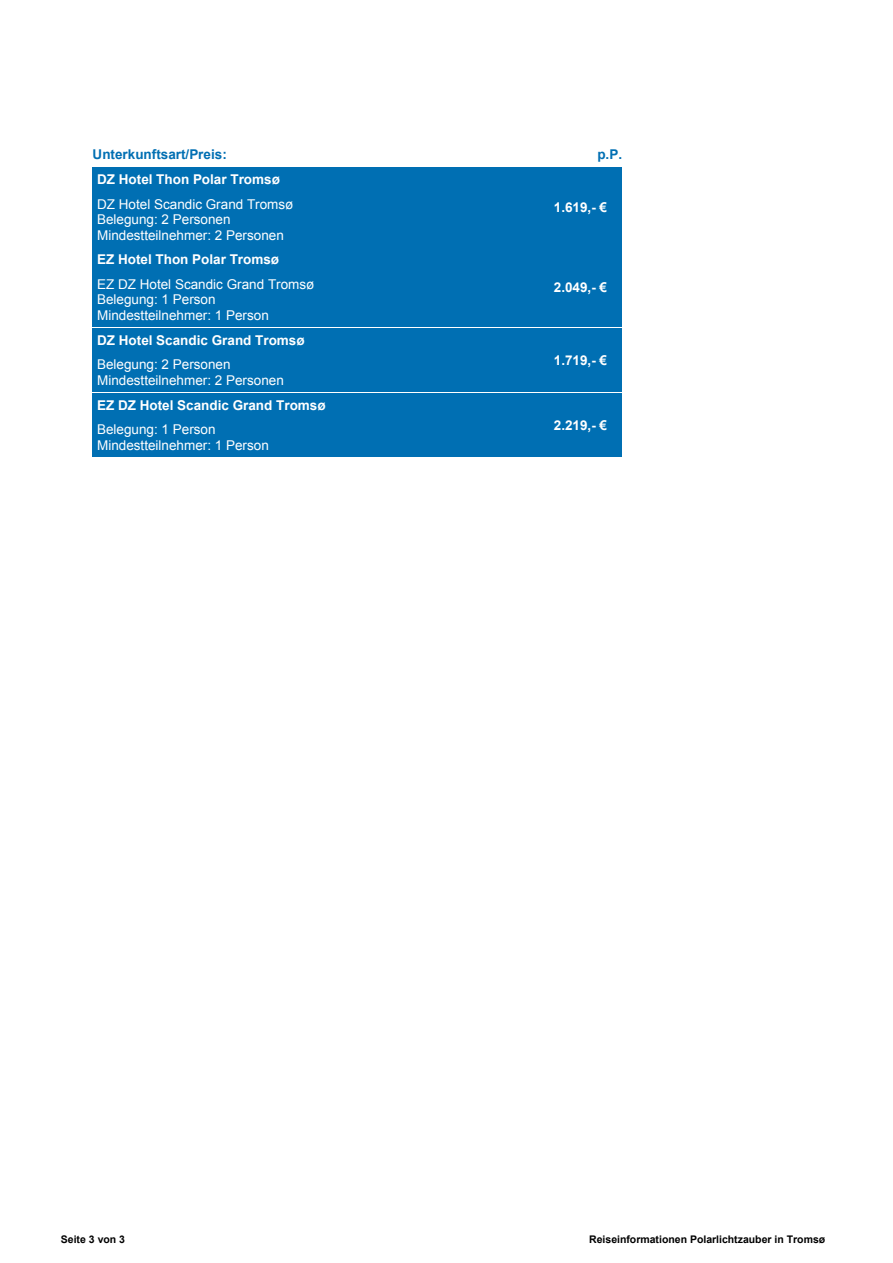
<style>
.page{position:relative;width:893px;height:1263px;background:#fff}
.page>*{position:absolute;margin:0;border:0;box-sizing:border-box;transform-origin:0 0}
.t1{font:13.5px/15.6px "Arial";color:#fff}
.t2{font:700 13.5px "Arial";color:#fff}
.t3{font:700 13.5px "Arial";color:#006fb3}
.t4{font:700 10.5px "Arial";color:#000}
</style>
<div class="page">
<div style="left:93px;top:167px;width:394px;height:25px;background:#006fb3"></div>
<div style="left:93px;top:192px;width:394px;height:55px;background:#006fb3"></div>
<div style="left:487px;top:167px;width:15px;height:80px;background:#006fb3"></div>
<div style="left:502px;top:167px;width:120px;height:80px;background:#006fb3"></div>
<div style="left:93px;top:247px;width:394px;height:25px;background:#006fb3"></div>
<div style="left:93px;top:272px;width:394px;height:56px;background:#006fb3"></div>
<div style="left:487px;top:247px;width:15px;height:81px;background:#006fb3"></div>
<div style="left:502px;top:247px;width:120px;height:81px;background:#006fb3"></div>
<div style="left:93px;top:328px;width:394px;height:24px;background:#006fb3"></div>
<div style="left:93px;top:352px;width:394px;height:40px;background:#006fb3"></div>
<div style="left:487px;top:328px;width:15px;height:64px;background:#006fb3"></div>
<div style="left:502px;top:328px;width:120px;height:64px;background:#006fb3"></div>
<div style="left:93px;top:393px;width:394px;height:24px;background:#006fb3"></div>
<div style="left:93px;top:417px;width:394px;height:40px;background:#006fb3"></div>
<div style="left:487px;top:393px;width:15px;height:64px;background:#006fb3"></div>
<div style="left:502px;top:393px;width:120px;height:64px;background:#006fb3"></div>
<p class="t3" style="left:93px;top:149px;width:136px">Unterkunftsart/Preis:</p>
<p class="t3" style="left:597px;top:149px;width:26px">p.P.</p>
<p class="t2" style="left:97px;top:174px;width:184px">DZ Hotel Thon Polar Tromsø</p>
<p class="t1" style="left:97px;top:197px;width:198px">DZ Hotel Scandic Grand Tromsø<br>Belegung: 2 Personen<br>Mindestteilnehmer: 2 Personen</p>
<p class="t2" style="left:554px;top:202px;width:55px">1.619,- €</p>
<p class="t2" style="left:97px;top:254px;width:184px">EZ Hotel Thon Polar Tromsø</p>
<p class="t1" style="left:97px;top:278px;width:219px">EZ DZ Hotel Scandic Grand Tromsø<br>Belegung: 1 Person<br>Mindestteilnehmer: 1 Person</p>
<p class="t2" style="left:554px;top:282px;width:55px">2.049,- €</p>
<p class="t2" style="left:97px;top:335px;width:209px">DZ Hotel Scandic Grand Tromsø</p>
<p class="t1" style="left:97px;top:358px;width:188px">Belegung: 2 Personen<br>Mindestteilnehmer: 2 Personen</p>
<p class="t2" style="left:554px;top:355px;width:55px">1.719,- €</p>
<p class="t2" style="left:97px;top:400px;width:230px">EZ DZ Hotel Scandic Grand Tromsø</p>
<p class="t1" style="left:97px;top:423px;width:173px">Belegung: 1 Person<br>Mindestteilnehmer: 1 Person</p>
<p class="t2" style="left:554px;top:420px;width:55px">2.219,- €</p>
<p class="t4" style="left:61px;top:1235px;width:66px">Seite 3 von 3</p>
<p class="t4" style="left:589px;top:1235px;width:238px">Reiseinformationen Polarlichtzauber in Tromsø</p>
</div>
